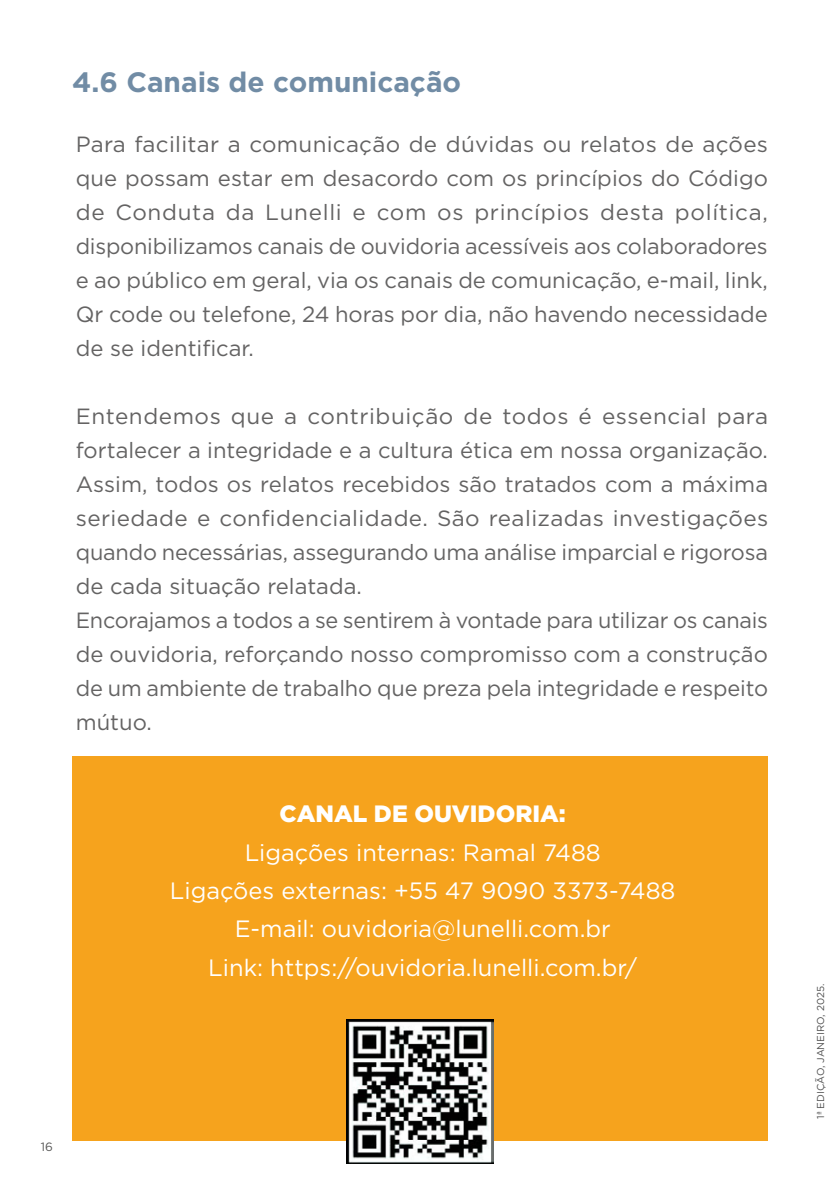
<style>
.page{position:relative;width:840px;height:1191px;background:#fff}
.page>*{position:absolute;margin:0;border:0;box-sizing:border-box;transform-origin:0 0}
.t1{font:700 28px "Gotham";color:#718ca5}
.t2{font:23.6px/38.4px "Gotham";color:#fff;text-align:center}
.t3{font:900 23.6px "Gotham";color:#fff}
.t4{font:22px/34px "Gotham";color:#646363;text-align:justify}
.t5{font:12px "Gotham";color:#575756}
.t6{font:10px "Gotham";color:#4f4f4f}
</style>
<div class="page">
<div style="left:72px;top:756px;width:695px;height:385px;background:#f6a31d"></div>
<img style="left:347px;top:1019px;width:145px;height:144px">
<p class="t1" style="left:72px;top:63px;width:390px">4.6 Canais de comunicação</p>
<p class="t4" style="left:76px;top:127px;width:693px">Para facilitar a comunicação de dúvidas ou relatos de ações que possam estar em desacordo com os princípios do Código de Conduta da Lunelli e com os princípios desta política, disponibilizamos canais de ouvidoria acessíveis aos colaboradores e ao público em geral, via os canais de comunicação, e-mail, link, Qr code ou telefone, 24 horas por dia, não havendo necessidade de se identificar.</p>
<p class="t4" style="left:76px;top:399px;width:693px;text-align:left">Entendemos que a contribuição de todos é essencial para fortalecer a integridade e a cultura ética em nossa organização.<br>Assim, todos os relatos recebidos são tratados com a máxima seriedade e confidencialidade. São realizadas investigações quando necessárias, assegurando uma análise imparcial e rigorosa de cada situação relatada.<br>Encorajamos a todos a se sentirem à vontade para utilizar os canais de ouvidoria, reforçando nosso compromisso com a construção de um ambiente de trabalho que preza pela integridade e respeito mútuo.</p>
<p class="t3" style="left:279px;top:797px;width:287px">CANAL DE OUVIDORIA:</p>
<p class="t2" style="left:170px;top:832px;width:507px">Ligações internas: Ramal 7488<br>Ligações externas: +55 47 9090 3373-7488<br>E-mail: ouvidoria@lunelli.com.br<br>Link: https://ouvidoria.lunelli.com.br/</p>
<p class="t5" style="left:41px;top:1138px;width:14px">16</p>
<p class="t6" style="left:813px;top:1119px;width:137px;rotate:-90deg">1ª EDIÇÃO, JANEIRO, 2025.</p>
</div>
